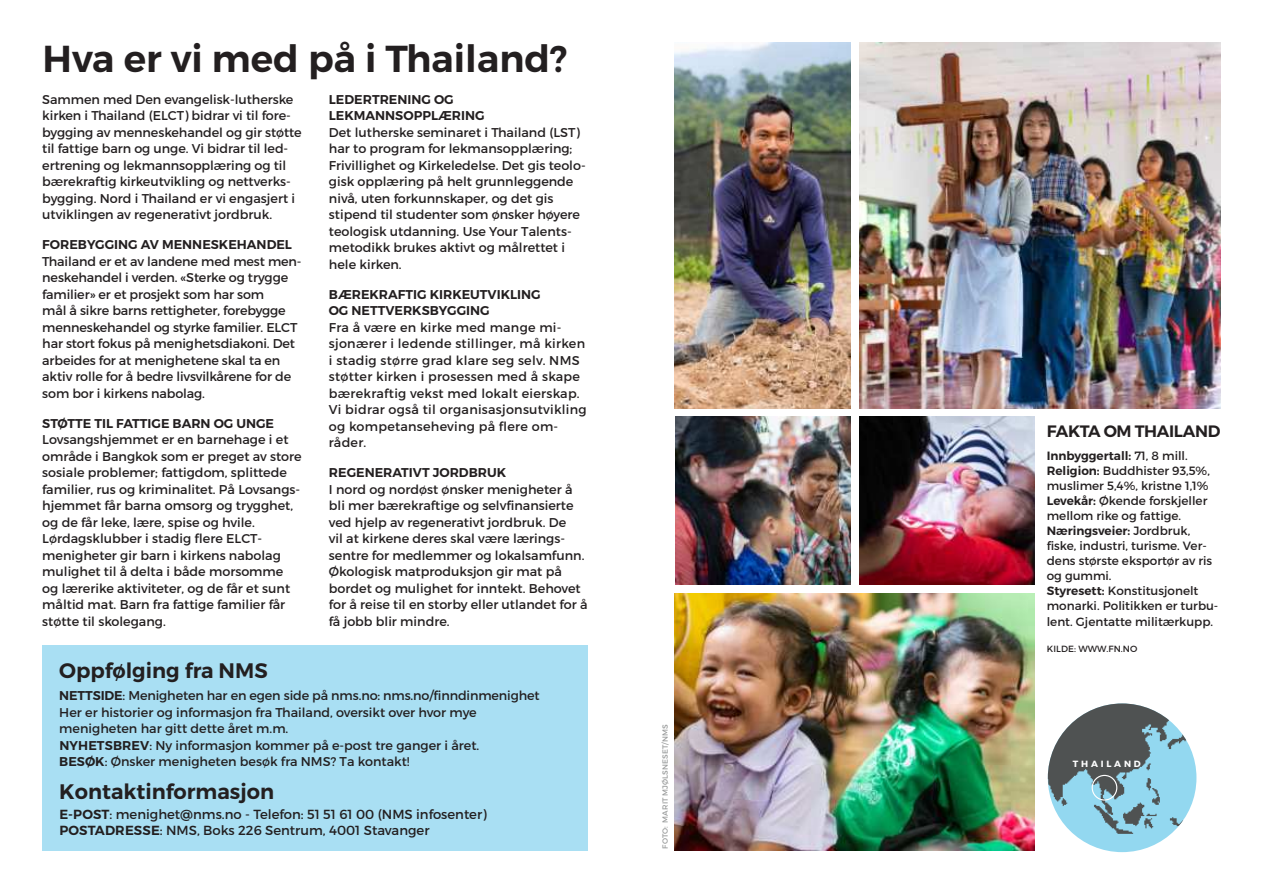
<style>
.page{position:relative;width:1263px;height:893px;background:#fff}
.page>*{position:absolute;margin:0;border:0;box-sizing:border-box;transform-origin:0 0}
.t1{font:600 37.5px "Montserrat";color:#231f20}
.t2{font:600 21px "Montserrat";color:#231f20}
.t3{font:600 16.5px "Montserrat";letter-spacing:-.02em;color:#231f20}
.t4{font:13.2px/15.9px "Montserrat";color:#231f20}
.t5{font:12.75px/16.5px "Montserrat";color:#231f20}
.t6{font:12.75px/16.5px "Montserrat";letter-spacing:.02em;color:#231f20}
.t7{font:600 12.75px/16.5px "Montserrat";color:#231f20}
.t8{font:12px/15px "Montserrat";color:#231f20}
.t9{font:9px "Montserrat";letter-spacing:.01em;color:#231f20}
.t10{font:700 9px "Montserrat";letter-spacing:.31em;color:#fff}
.t11{font:7.5px "Montserrat";letter-spacing:.01em;color:#9a9c9c}
.s1{font-weight:600}
</style>
<div class="page">
<div style="left:43px;top:645px;width:545px;height:205px;background:#a9dff3"></div>
<img style="left:1048px;top:703px;width:148px;height:149px;border-radius:74px">
<div style="left:1092px;top:775px;width:25px;height:26px;border:1px solid #fff;border-radius:50%"></div>
<img style="left:674px;top:43px;width:176px;height:365px">
<img style="left:674px;top:593px;width:361px;height:257px">
<img style="left:860px;top:417px;width:175px;height:168px">
<img style="left:675px;top:417px;width:175px;height:168px">
<img style="left:860px;top:43px;width:360px;height:365px">
<h1 class="t1" style="left:43px;top:42px;width:526px">Hva er vi med på i Thailand?</h1>
<p class="t5" style="left:42px;top:92px;width:261px">Sammen med Den evangelisk-lutherske kirken i Thailand (ELCT) bidrar vi til fore&shy;bygging av menneskehandel og gir støtte til fattige barn og unge. Vi bidrar til led&shy;ertrening og lekmannsopplæring og til bærekraftig kirkeutvikling og nettverks&shy;bygging. Nord i Thailand er vi engasjert i utviklingen av regenerativt jordbruk.</p>
<p class="t7" style="left:42px;top:237px;width:251px">FOREBYGGING AV MENNESKEHANDEL</p>
<p class="t5" style="left:42px;top:254px;width:261px">Thailand er et av landene med mest men&shy;neskehandel i verden. «Sterke og trygge familier» er et prosjekt som har som<br>mål å sikre barns rettigheter, forebygge menneskehandel og styrke familier. ELCT har stort fokus på menighetsdiakoni. Det arbeides for at menighetene skal ta en aktiv rolle for å bedre livsvilkårene for de som bor i kirkens nabolag.</p>
<p class="t7" style="left:42px;top:416px;width:233px">STØTTE TIL FATTIGE BARN OG UNGE</p>
<p class="t5" style="left:42px;top:432px;width:261px">Lovsangshjemmet er en barnehage i et område i Bangkok som er preget av store sosiale problemer; fattigdom, splittede familier, rus og kriminalitet. På Lovsangs&shy;hjemmet får barna omsorg og trygghet, og de får leke, lære, spise og hvile.<br>Lørdagsklubber i stadig flere ELCT&shy;menigheter gir barn i kirkens nabolag mulighet til å delta i både morsomme og lærerike aktiviteter, og de får et sunt måltid mat. Barn fra fattige familier får støtte til skolegang.</p>
<p class="t7" style="left:329px;top:92px;width:157px">LEDERTRENING OG<br>LEKMANNSOPPLÆRING</p>
<p class="t5" style="left:329px;top:125px;width:258px">Det lutherske seminaret i Thailand (LST) har to program for lekmansopplæring; Frivillighet og Kirkeledelse. Det gis teolo&shy;gisk opplæring på helt grunnleggende nivå, uten forkunnskaper, og det gis stipend til studenter som ønsker høyere teologisk utdanning. Use Your Talents&shy;metodikk brukes aktivt og målrettet i hele kirken.</p>
<p class="t7" style="left:329px;top:287px;width:213px">BÆREKRAFTIG KIRKEUTVIKLING<br>OG NETTVERKSBYGGING</p>
<p class="t6" style="left:329px;top:320px;width:259px">Fra å være en kirke med mange mi&shy;sjonærer i ledende stillinger, må kirken i stadig større grad klare seg selv. NMS støtter kirken i prosessen med å skape bærekraftig vekst med lokalt eierskap.<br>Vi bidrar også til organisasjonsutvikling og kompetanseheving på flere om&shy;råder.</p>
<p class="t7" style="left:329px;top:465px;width:179px">REGENERATIVT JORDBRUK</p>
<p class="t5" style="left:329px;top:482px;width:260px">I nord og nordøst ønsker menigheter å bli mer bærekraftige og selvfinansierte ved hjelp av regenerativt jordbruk. De<br>vil at kirkene deres skal være lærings&shy;sentre for medlemmer og lokalsamfunn.<br>Økologisk matproduksjon gir mat på bordet og mulighet for inntekt. Behovet for å reise til en storby eller utlandet for å få jobb blir mindre.</p>
<h2 class="t2" style="left:59px;top:661px;width:210px">Oppfølging fra NMS</h2>
<p class="t5" style="left:59px;top:688px;width:482px"><span class="s1">NETTSIDE</span>: Menigheten har en egen side på nms.no: nms.no/finndinmenighet Her er historier og informasjon fra Thailand, oversikt over hvor mye menigheten har gitt dette året m.m.<br><span class="s1">NYHETSBREV</span>: Ny informasjon kommer på e-post tre ganger i året.<br><span class="s1">BESØK</span>: Ønsker menigheten besøk fra NMS? Ta kontakt!</p>
<h2 class="t2" style="left:59px;top:782px;width:216px">Kontaktinformasjon</h2>
<p class="t4" style="left:59px;top:807px;width:429px"><span class="s1">E-POST</span>: menighet@nms.no - Telefon: 51 51 61 00 (NMS infosenter)<br><span class="s1">POSTADRESSE</span>: NMS, Boks 226 Sentrum, 4001 Stavanger</p>
<p class="t11" style="left:661px;top:849px;width:126px;rotate:-90deg">FOTO: MARIT MJØLSNESET/NMS</p>
<p class="t3" style="left:1047px;top:423px;width:175px">FAKTA OM THAILAND</p>
<p class="t8" style="left:1047px;top:449px;width:173px"><span class="s1">Innbyggertall:</span> 71, 8 mill.<br><span class="s1">Religion:</span> Buddhister 93,5%, muslimer 5,4%, kristne 1,1%<br><span class="s1">Levekår:</span> Økende forskjeller mellom rike og fattige.<br><span class="s1">Næringsveier:</span> Jordbruk, fiske, industri, turisme. Ver&shy;dens største eksportør av ris og gummi.<br><span class="s1">Styresett:</span> Konstitusjonelt monarki. Politikken er turbu&shy;lent. Gjentatte militærkupp.</p>
<p class="t9" style="left:1047px;top:644px;width:92px">KILDE: WWW.FN.NO</p>
<p class="t10" style="left:1073px;top:758px;width:69px">THAILAND</p>
</div>
